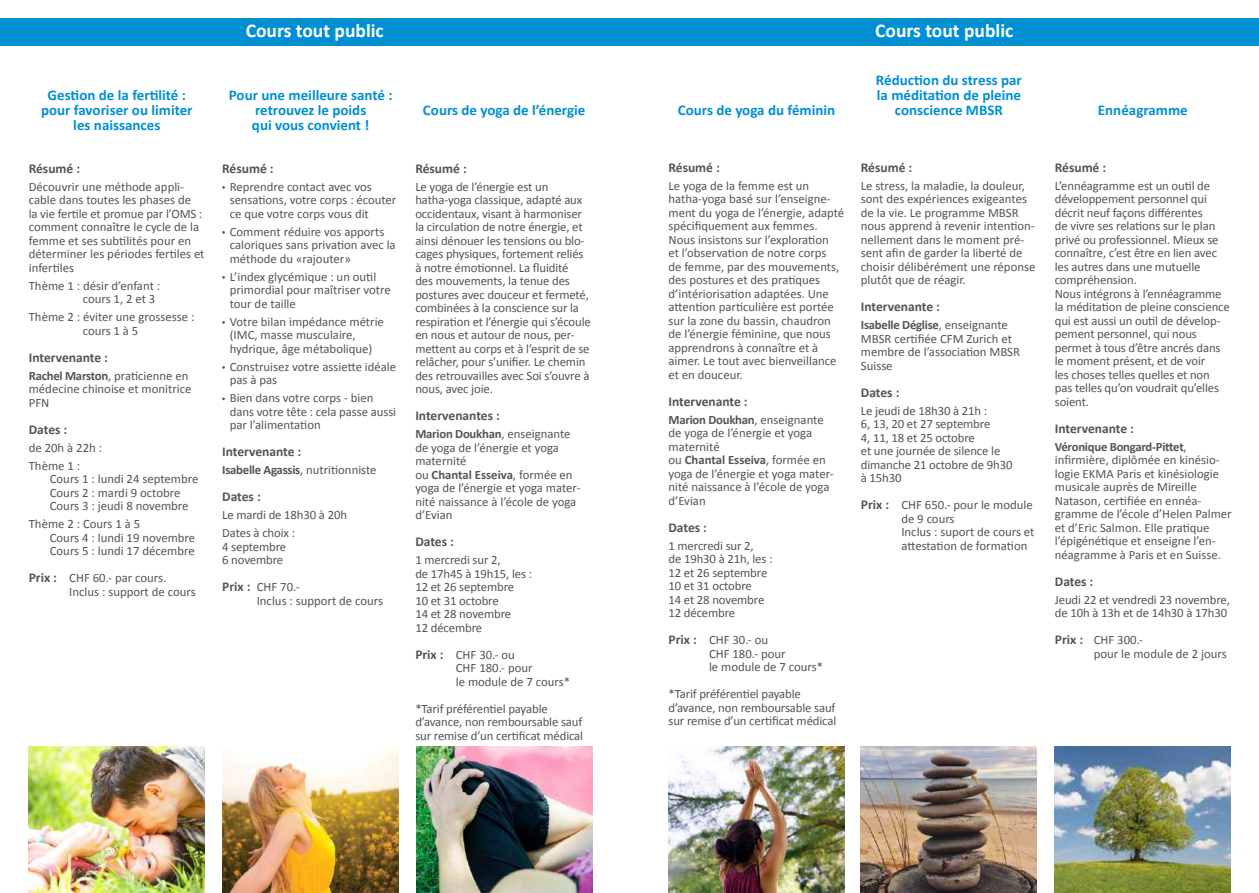
<style>
.page{position:relative;width:1259px;height:893px;background:#fff}
.page>*{position:absolute;margin:0;border:0;box-sizing:border-box;transform-origin:0 0}
.t1{font:700 19.5px "Calibri";color:#fff}
.t2{font:700 14.85px/15px "Calibri";color:#0090d1;text-align:center}
.t3{font:700 13.5px "Calibri";color:#545456}
.t4{font:12.75px/13.5px "Calibri";letter-spacing:-.01em;color:#545456}
.t5{font:700 12.75px "Calibri";letter-spacing:-.02em;color:#545456}
.s1{font-weight:700}
.s2{font-weight:700;font-size:13.5px}
.s3{font-weight:400}
</style>
<div class="page">
<div style="left:0;top:18px;width:629px;height:28px;background:#0090d1"></div>
<img style="left:29px;top:747px;width:176px;height:146px">
<img style="left:223px;top:749px;width:176px;height:144px">
<img style="left:417px;top:747px;width:176px;height:146px">
<img style="left:668px;top:747px;width:176px;height:146px">
<img style="left:861px;top:747px;width:176px;height:146px">
<img style="left:1054px;top:747px;width:177px;height:146px">
<div style="left:629px;top:18px;width:630px;height:28px;background:#0090d1"></div>
<h1 class="t1" style="left:246px;top:18px;width:140px">Cours tout public</h1>
<p class="t2" style="left:41px;top:88px;width:153px">Gestion de la fertilité : pour favoriser ou limiter les naissances</p>
<p class="t3" style="left:29px;top:160px;width:53px">Résumé :</p>
<p class="t4" style="left:29px;top:180px;width:177px">Découvrir une méthode appli&shy;cable dans toutes les phases de<br>la vie fertile et promue par l’OMS : comment connaître le cycle de la femme et ses subtilités pour en déterminer les périodes fertiles et infertiles</p>
<p class="t4" style="left:83px;top:279px;width:79px;text-indent:-54px">Thème 1 : désir d’enfant : cours 1, 2 et 3</p>
<p class="t4" style="left:29px;top:310px;width:167px;text-align:center">Thème 2 : éviter une grossesse : cours 1 à 5</p>
<p class="t3" style="left:29px;top:349px;width:81px">Intervenante :</p>
<p class="t4" style="left:29px;top:369px;width:164px"><span class="s1">Rachel Marston</span>, praticienne en médecine chinoise et monitrice<br>PFN</p>
<p class="t3" style="left:29px;top:421px;width:40px">Dates :</p>
<p class="t4" style="left:29px;top:439px;width:75px;line-height:18px">de 20h à 22h :<br>Thème 1 :</p>
<p class="t4" style="left:50px;top:472px;width:150px">Cours 1 : lundi 24 septembre<br>Cours 2 : mardi 9 octobre<br>Cours 3 : jeudi 8 novembre</p>
<p class="t4" style="left:50px;top:517px;width:147px;text-indent:-21px">Thème 2 : Cours 1 à 5<br>Cours 4 : lundi 19 novembre<br>Cours 5 : lundi 17 décembre</p>
<p class="t4" style="left:69px;top:571px;width:128px;text-indent:-40px"><span class="s2">Prix :</span> CHF 60.- par cours.<br>Inclus : support de cours</p>
<p class="t2" style="left:229px;top:88px;width:165px">Pour une meilleure santé : retrouvez le poids<br>qui vous convient !</p>
<p class="t3" style="left:222px;top:160px;width:53px">Résumé :</p>
<p class="t4" style="left:230px;top:180px;width:168px">Reprendre contact avec vos sensations, votre corps : écouter ce que votre corps vous dit</p>
<p class="t4" style="left:230px;top:225px;width:167px">Comment réduire vos apports caloriques sans privation avec la méthode du «rajouter»</p>
<p class="t4" style="left:230px;top:270px;width:163px">L’index glycémique : un outil primordial pour maîtriser votre tour de taille</p>
<p class="t4" style="left:230px;top:315px;width:156px">Votre bilan impédance métrie (IMC, masse musculaire, hydrique, âge métabolique)</p>
<p class="t4" style="left:230px;top:360px;width:168px">Construisez votre assiette idéale pas à pas</p>
<p class="t4" style="left:230px;top:391px;width:168px">Bien dans votre corps - bien dans votre tête : cela passe aussi par l’alimentation</p>
<p class="t3" style="left:222px;top:443px;width:81px">Intervenante :</p>
<p class="t5" style="left:222px;top:462px;width:156px">Isabelle Agassis<span class="s3">, nutritionniste</span></p>
<p class="t3" style="left:222px;top:488px;width:40px">Dates :</p>
<p class="t4" style="left:222px;top:506px;width:126px;line-height:18px">Le mardi de 18h30 à 20h<br>Dates à choix :</p>
<p class="t4" style="left:222px;top:540px;width:66px">4 septembre<br>6 novembre</p>
<p class="t4" style="left:257px;top:580px;width:128px;text-indent:-34px"><span class="s2">Prix :</span> CHF 70.-<br>Inclus : support de cours</p>
<p class="t2" style="left:423px;top:103px;width:164px">Cours de yoga de l’énergie</p>
<p class="t3" style="left:415px;top:160px;width:53px">Résumé :</p>
<p class="t4" style="left:415px;top:180px;width:177px">Le yoga de l’énergie est un hatha-yoga classique, adapté aux occidentaux, visant à harmoniser la circulation de notre énergie, et ainsi dénouer les tensions ou blo&shy;cages physiques, fortement reliés à notre émotionnel. La fluidité<br>des mouvements, la tenue des postures avec douceur et fermeté, combinées à la conscience sur la respiration et l’énergie qui s’écoule en nous et autour de nous, per&shy;mettent au corps et à l’esprit de se relâcher, pour s’unifier. Le chemin des retrouvailles avec Soi s’ouvre à nous, avec joie.</p>
<p class="t3" style="left:415px;top:407px;width:86px">Intervenantes :</p>
<p class="t4" style="left:415px;top:427px;width:167px"><span class="s1">Marion Doukhan</span>, enseignante de yoga de l’énergie et yoga maternité<br>ou <span class="s1">Chantal Esseiva</span>, formée en yoga de l’énergie et yoga mater&shy;nité naissance à l’école de yoga d’Evian</p>
<p class="t3" style="left:415px;top:533px;width:40px">Dates :</p>
<p class="t4" style="left:415px;top:553px;width:118px">1 mercredi sur 2,<br>de 17h45 à 19h15, les :<br>12 et 26 septembre<br>10 et 31 octobre<br>14 et 28 novembre<br>12 décembre</p>
<p class="t4" style="left:456px;top:648px;width:116px;text-indent:-40px"><span class="s2">Prix :</span> CHF 30.- ou<br>CHF 180.- pour<br>le module de 7 cours*</p>
<p class="t4" style="left:415px;top:702px;width:169px">*Tarif préférentiel payable d’avance, non remboursable sauf sur remise d’un certificat médical</p>
<p class="t2" style="left:678px;top:103px;width:159px">Cours de yoga du féminin</p>
<h1 class="t1" style="left:875px;top:18px;width:140px">Cours tout public</h1>
<p class="t2" style="left:876px;top:73px;width:147px">Réduction du stress par la méditation de pleine conscience MBSR</p>
<p class="t3" style="left:668px;top:159px;width:53px">Résumé :</p>
<p class="t4" style="left:668px;top:179px;width:177px">Le yoga de la femme est un hatha-yoga basé sur l’enseigne&shy;ment du yoga de l’énergie, adapté spécifiquement aux femmes.<br>Nous insistons sur l’exploration<br>et l’observation de notre corps<br>de femme, par des mouvements, des postures et des pratiques d’intériorisation adaptées. Une attention particulière est portée sur la zone du bassin, chaudron de l’énergie féminine, que nous apprendrons à connaître et à aimer. Le tout avec bienveillance et en douceur.</p>
<p class="t3" style="left:668px;top:393px;width:81px">Intervenante :</p>
<p class="t4" style="left:668px;top:413px;width:167px"><span class="s1">Marion Doukhan</span>, enseignante de yoga de l’énergie et yoga maternité<br>ou <span class="s1">Chantal Esseiva</span>, formée en yoga de l’énergie et yoga mater&shy;nité naissance à l’école de yoga d’Evian</p>
<p class="t3" style="left:668px;top:519px;width:40px">Dates :</p>
<p class="t4" style="left:668px;top:539px;width:106px">1 mercredi sur 2,<br>de 19h30 à 21h, les :<br>12 et 26 septembre<br>10 et 31 octobre<br>14 et 28 novembre<br>12 décembre</p>
<p class="t4" style="left:709px;top:633px;width:116px;text-indent:-40px"><span class="s2">Prix :</span> CHF 30.- ou<br>CHF 180.- pour<br>le module de 7 cours*</p>
<p class="t4" style="left:668px;top:687px;width:169px">*Tarif préférentiel payable d’avance, non remboursable sauf sur remise d’un certificat médical</p>
<p class="t3" style="left:861px;top:159px;width:53px">Résumé :</p>
<p class="t4" style="left:861px;top:179px;width:176px">Le stress, la maladie, la douleur, sont des expériences exigeantes de la vie. Le programme MBSR nous apprend à revenir intention&shy;nellement dans le moment pré&shy;sent afin de garder la liberté de choisir délibérément une réponse plutôt que de réagir.</p>
<p class="t3" style="left:861px;top:298px;width:81px">Intervenante :</p>
<p class="t4" style="left:861px;top:318px;width:161px"><span class="s1">Isabelle Déglise</span>, enseignante<br>MBSR certifiée CFM Zurich et membre de l’association MBSR<br>Suisse</p>
<p class="t3" style="left:861px;top:384px;width:40px">Dates :</p>
<p class="t4" style="left:861px;top:404px;width:153px">Le jeudi de 18h30 à 21h :<br>6, 13, 20 et 27 septembre<br>4, 11, 18 et 25 octobre<br>et une journée de silence le dimanche 21 octobre de 9h30 à 15h30</p>
<p class="t4" style="left:901px;top:498px;width:135px;text-indent:-40px"><span class="s2">Prix :</span> CHF 650.- pour le module de 9 cours<br>Inclus : suport de cours et attestation de formation</p>
<p class="t2" style="left:1098px;top:103px;width:91px">Ennéagramme</p>
<p class="t3" style="left:1054px;top:159px;width:53px">Résumé :</p>
<p class="t4" style="left:1054px;top:179px;width:176px">L’ennéagramme est un outil de développement personnel qui décrit neuf façons différentes<br>de vivre ses relations sur le plan privé ou professionnel. Mieux se connaître, c’est être en lien avec les autres dans une mutuelle compréhension.<br>Nous intégrons à l’ennéagramme la méditation de pleine conscience qui est aussi un outil de dévelop&shy;pement personnel, qui nous permet à tous d’être ancrés dans le moment présent, et de voir<br>les choses telles quelles et non pas telles qu’on voudrait qu’elles soient.</p>
<p class="t3" style="left:1054px;top:420px;width:81px">Intervenante :</p>
<p class="t4" style="left:1054px;top:440px;width:178px"><span class="s1">Véronique Bongard-Pittet</span>, infirmière, diplômée en kinésio&shy;logie EKMA Paris et kinésiologie musicale auprès de Mireille<br>Natason, certifiée en ennéa&shy;gramme de l’école d’Helen Palmer et d’Eric Salmon. Elle pratique l’épigénétique et enseigne l’en&shy;néagramme à Paris et en Suisse.</p>
<p class="t3" style="left:1054px;top:573px;width:40px">Dates :</p>
<p class="t4" style="left:1054px;top:593px;width:177px">Jeudi 22 et vendredi 23 novembre, de 10h à 13h et de 14h30 à 17h30</p>
<p class="t4" style="left:1093px;top:633px;width:135px;text-indent:-39px"><span class="s2">Prix :</span> CHF 300.-<br>pour le module de 2 jours</p>
</div>
